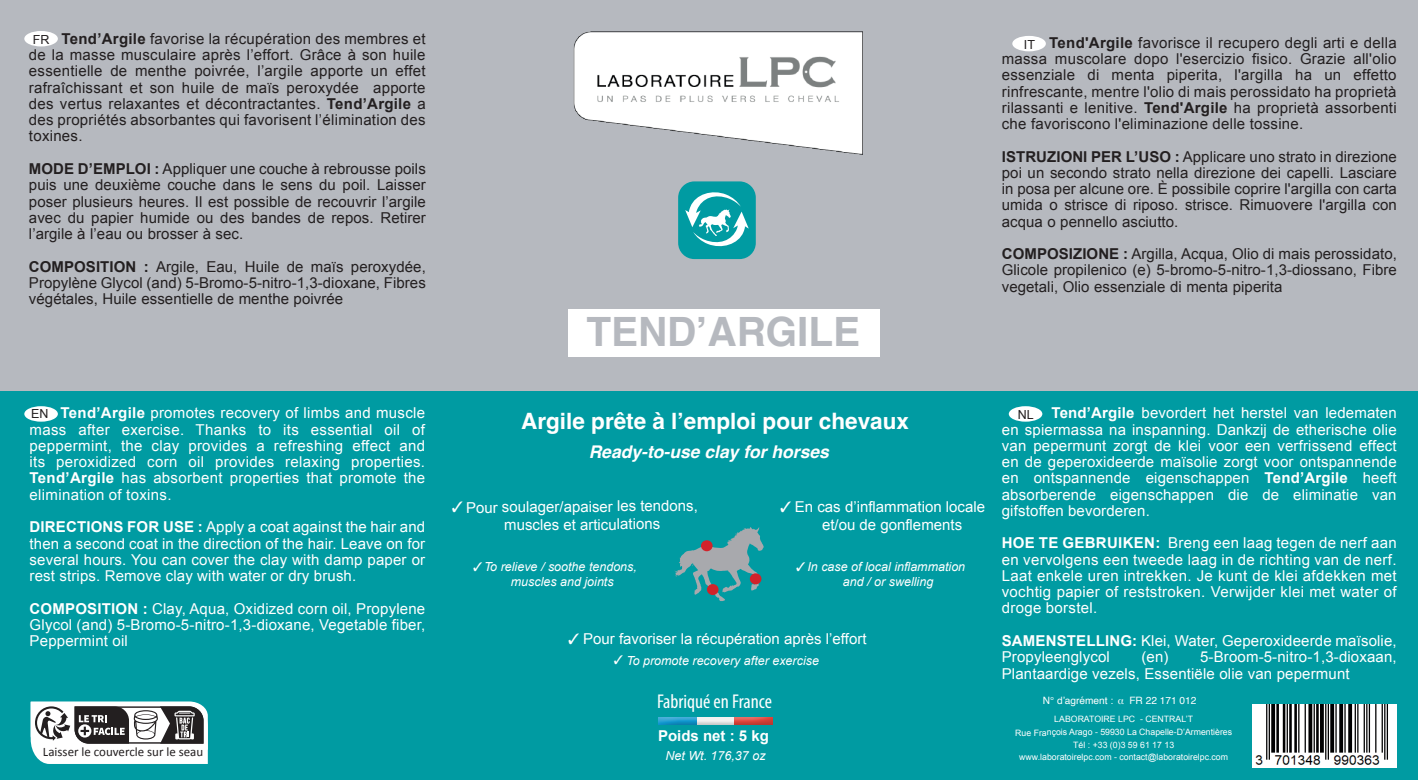
<style>
.page{position:relative;width:1418px;height:780px;background:#fff}
.page>*{position:absolute;margin:0;border:0;box-sizing:border-box;transform-origin:0 0}
.t1{font:700 40.5px "Helvetica";color:#b6b9bf}
.t2{font:700 22.5px "Helvetica";color:#fff}
.t3{font:condensed 20px "Myriad Pro";color:#fff}
.t4{font:italic 700 17.5px "Helvetica";color:#fff}
.t5{font:15px/16.2px "Arial";letter-spacing:.01em;color:#fff;text-align:justify}
.t6{font:15px/16.2px "Arial";letter-spacing:.005em;color:#231f20;text-align:justify}
.t7{font:700 15px "Arial";color:#fff}
.t8{font:13px "Calibri";color:#231f20}
.t9{font:italic 12.5px/15px "Arial";color:#fff}
.t10{font:12.5px "Arial";color:#231f20}
.t11{font:10.25px "Helvetica";color:#fff}
.t12{font:8.75px/13px "Arial";color:#fff;text-align:center}
.s1{font-weight:700}
.s2{font-family:"Times"}
</style>
<div class="page">
<div style="left:0;top:0;width:1417px;height:391px;background:#b6b9bf"></div>
<div style="left:0;top:391px;width:1417px;height:389px;background:#009ba2"></div>
<div style="left:568px;top:309px;width:311px;height:48px;background:#fff"></div>
<svg style="left:674px;top:527px;width:89px;height:74px"></svg>
<div style="left:701px;top:540px;width:11px;height:11px;background:#d1232a;border-radius:50%"></div>
<div style="left:707px;top:584px;width:11px;height:11px;background:#d1232a;border-radius:50%"></div>
<div style="left:749px;top:573px;width:12px;height:11px;background:#d1232a;border-radius:50%"></div>
<svg style="left:658px;top:717px;width:115px;height:8px"></svg>
<div style="left:24px;top:31px;width:34px;height:15px;background:#fff;border-radius:50%"></div>
<img style="left:1252px;top:704px;width:144px;height:63px">
<img style="left:573px;top:31px;width:290px;height:124px">
<div style="left:24px;top:406px;width:34px;height:15px;background:#fff;border-radius:50%"></div>
<div style="left:1012px;top:36px;width:33px;height:15px;background:#fff;border-radius:50%"></div>
<div style="left:1008px;top:406px;width:34px;height:15px;background:#fff;border-radius:50%"></div>
<svg style="left:31px;top:701px;width:177px;height:63px;background:#b3b5b6"></svg>
<div style="left:678px;top:181px;width:77px;height:78px;background:#009ba2;border-radius:16px"></div>
<svg style="left:685px;top:192px;width:63px;height:55px"></svg>
<p class="t6" style="left:29px;top:31px;width:398px;text-indent:33px"><span class="s1">Tend’Argile</span> favorise la récupération des membres et de la masse musculaire après l’effort. Grâce à son huile essentielle de menthe poivrée, l’argile apporte un effet rafraîchissant et son huile de maïs peroxydée apporte des vertus relaxantes et décontractantes. <span class="s1">Tend’Argile</span> a des propriétés absorbantes qui favorisent l’élimination des toxines.</p>
<p class="t6" style="left:29px;top:161px;width:398px"><span class="s1">MODE D’EMPLOI :</span> Appliquer une couche à rebrousse poils puis une deuxième couche dans le sens du poil. Laisser poser plusieurs heures. Il est possible de recouvrir l’argile avec du papier humide ou des bandes de repos. Retirer l’argile à l’eau ou brosser à sec.</p>
<p class="t6" style="left:29px;top:258px;width:398px"><span class="s1">COMPOSITION :</span> Argile, Eau, Huile de maïs peroxydée, Propylène Glycol (and) 5-Bromo-5-nitro-1,3-dioxane, Fibres végétales, Huile essentielle de menthe poivrée</p>
<p class="t10" style="left:33px;top:31px;width:18px">FR</p>
<p class="t6" style="left:1001px;top:35px;width:396px;text-indent:47px"><span class="s1">Tend'Argile</span> favorisce il recupero degli arti e della massa muscolare dopo l'esercizio fisico. Grazie all'olio essenziale di menta piperita, l'argilla ha un effetto rinfrescante, mentre l'olio di mais perossidato ha proprietà rilassanti e lenitive. <span class="s1">Tend'Argile</span> ha proprietà assorbenti che favoriscono l'eliminazione delle tossine.</p>
<p class="t6" style="left:1001px;top:148px;width:396px"><span class="s1">ISTRUZIONI PER L’USO :</span> Applicare uno strato in direzione poi un secondo strato nella direzione dei capelli. Lasciare in posa per alcune ore. È possibile coprire l'argilla con carta umida o strisce di riposo. strisce. Rimuovere l'argilla con acqua o pennello asciutto.</p>
<p class="t6" style="left:1001px;top:246px;width:396px"><span class="s1">COMPOSIZIONE :</span> Argilla, Acqua, Olio di mais perossidato, Glicole propilenico (e) 5-bromo-5-nitro-1,3-diossano, Fibre vegetali, Olio essenziale di menta piperita</p>
<p class="t10" style="left:1023px;top:36px;width:13px">IT</p>
<h1 class="t1" style="left:586px;top:307px;width:275px">TEND’ARGILE</h1>
<p class="t5" style="left:30px;top:405px;width:397px;text-indent:31px"><span class="s1">Tend’Argile</span> promotes recovery of limbs and muscle mass after exercise. Thanks to its essential oil of peppermint, the clay provides a refreshing effect and its peroxidized corn oil provides relaxing properties.<br><span class="s1">Tend’Argile</span> has absorbent properties that promote the elimination of toxins.</p>
<p class="t5" style="left:30px;top:519px;width:397px"><span class="s1">DIRECTIONS FOR USE :</span> Apply a coat against the hair and then a second coat in the direction of the hair. Leave on for several hours. You can cover the clay with damp paper or rest strips. Remove clay with water or dry brush.</p>
<p class="t5" style="left:30px;top:600px;width:397px"><span class="s1">COMPOSITION :</span> Clay, Aqua, Oxidized corn oil, Propylene Glycol (and) 5-Bromo-5-nitro-1,3-dioxane, Vegetable fiber, Peppermint oil</p>
<p class="t10" style="left:31px;top:405px;width:19px">EN</p>
<p class="t8" style="left:43px;top:742px;width:162px">Laisser le couvercle sur le seau</p>
<h2 class="t2" style="left:521px;top:407px;width:389px">Argile prête à l’emploi pour chevaux</h2>
<p class="t4" style="left:588px;top:441px;width:242px">Ready-to-use clay for horses</p>
<p class="t5" style="left:466px;top:499px;width:233px;line-height:18px;text-align:center;rotate:-1deg">Pour soulager/apaiser les tendons, muscles et articulations</p>
<p class="t5" style="left:822px;top:497px;width:164px;line-height:18px;text-indent:-42px">✓ En cas d’inflammation locale et/ou de gonflements</p>
<p class="t9" style="left:511px;top:559px;width:128px;text-indent:-38px">✓ To relieve / soothe tendons, muscles and joints</p>
<p class="t9" style="left:843px;top:559px;width:124px;text-indent:-47px">✓ In case of local inflammation and / or swelling</p>
<p class="t5" style="left:568px;top:631px;width:300px">✓ Pour favoriser la récupération après l’effort</p>
<p class="t9" style="left:613px;top:652px;width:207px">✓ To promote recovery after exercise</p>
<h3 class="t3" style="left:657px;top:689px;width:117px">Fabriqué en France</h3>
<p class="t7" style="left:658px;top:725px;width:112px">Poids net : 5 kg</p>
<p class="t9" style="left:665px;top:747px;width:102px">Net Wt. 176,37 oz</p>
<p class="t5" style="left:1001px;top:405px;width:396px;text-indent:50px"><span class="s1">Tend’Argile</span> bevordert het herstel van ledematen en spiermassa na inspanning. Dankzij de etherische olie van pepermunt zorgt de klei voor een verfrissend effect en de geperoxideerde maïsolie zorgt voor ontspannende en ontspannende eigenschappen <span class="s1">Tend’Argile</span> heeft absorberende eigenschappen die de eliminatie van gifstoffen bevorderen.</p>
<p class="t5" style="left:1001px;top:535px;width:396px"><span class="s1">HOE TE GEBRUIKEN:</span> Breng een laag tegen de nerf aan en vervolgens een tweede laag in de richting van de nerf.<br>Laat enkele uren intrekken. Je kunt de klei afdekken met vochtig papier of reststroken. Verwijder klei met water of droge borstel.</p>
<p class="t5" style="left:1001px;top:632px;width:396px"><span class="s1">SAMENSTELLING:</span> Klei, Water, Geperoxideerde maïsolie,<br>Propyleenglycol</p>
<p class="t10" style="left:1017px;top:406px;width:17px">NL</p>
<p class="t5" style="left:1141px;top:649px;width:29px">(en)</p>
<p class="t5" style="left:1001px;top:649px;width:396px;text-indent:198px">5-Broom-5-nitro-1,3-dioxaan,<br>Plantaardige vezels, Essentiële olie van pepermunt</p>
<p class="t11" style="left:1042px;top:692px;width:155px">N° d’agrément : <span class="s2">α</span> FR 22 171 012</p>
<p class="t12" style="left:1015px;top:712px;width:218px">LABORATOIRE LPC - CENTRAL’T<br>Rue François Arago - 59930 La Chapelle-D’Armentières Tél : +33 (0)3 59 61 17 13<br>www.laboratoirelpc.com - contact@laboratoirelpc.com</p>
</div>
